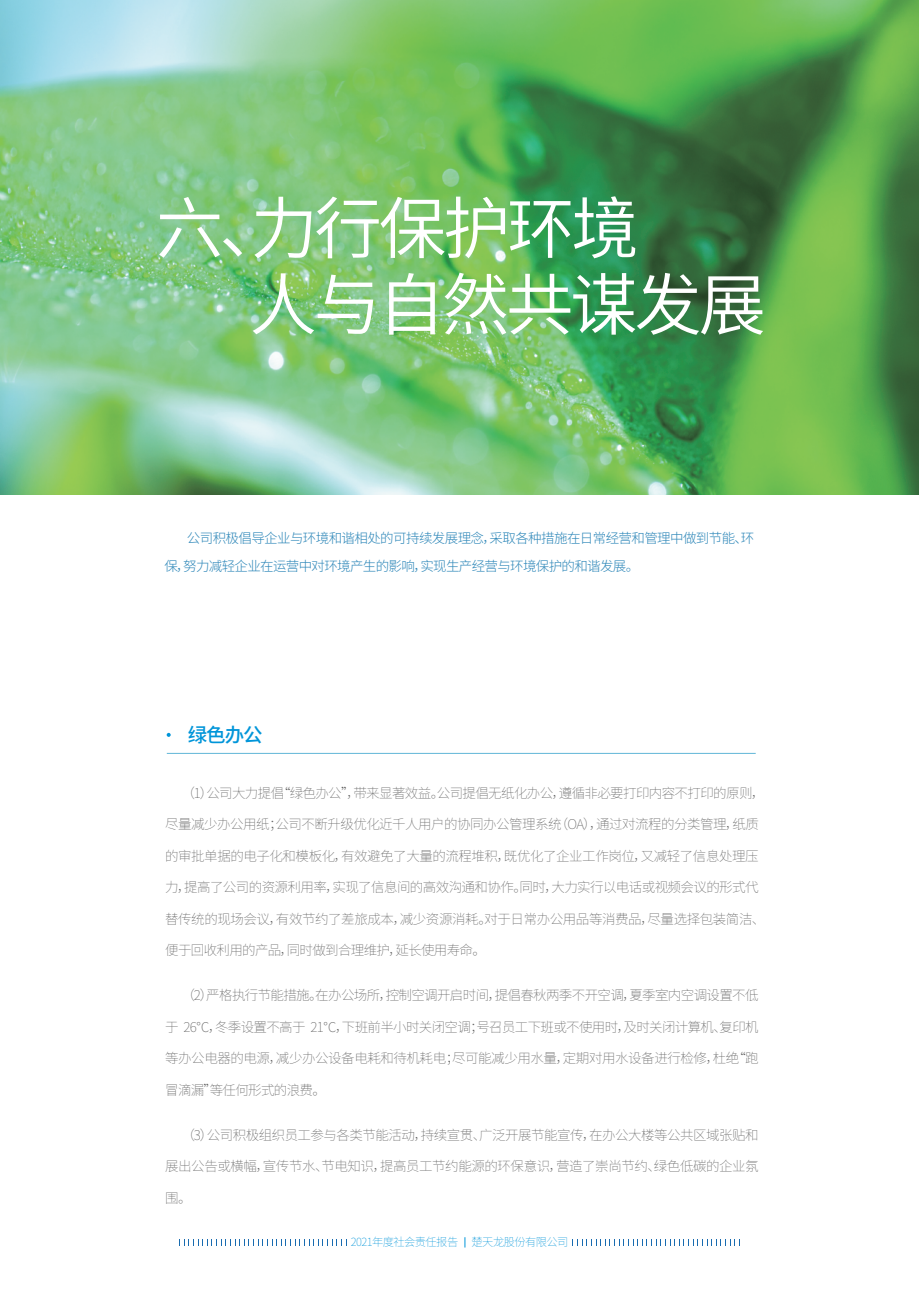
<style>
.page{position:relative;width:919px;height:1289px;background:#fff}
.page>*{position:absolute;margin:0;border:0;box-sizing:border-box;transform-origin:0 0}
.t1{font:67.5px/76.5px "Source Han Sans CN";letter-spacing:-.05em;color:#fff}
.t2{font:500 19.5px "Source Han Sans CN";color:#0095d9}
.t3{font:200 13.5px "Source Han Sans CN";letter-spacing:-.04em;color:#626262}
.t4{font:300 13.5px/28.5px "Source Han Sans CN";letter-spacing:-.045em;color:#2c86b8}
.t5{font:200 11.25px "Source Han Sans CN";letter-spacing:-.05em;color:#0095d9}
</style>
<div class="page">
<img style="left:1px;top:0;width:916px;height:495px">
<svg style="left:167px;top:753px;width:588px;height:1px"></svg>
<svg style="left:167px;top:732px;width:4px;height:5px"></svg>
<svg style="left:179px;top:1239px;width:561px;height:6px"></svg>
<div style="left:350px;top:1234px;width:218px;height:16px;background:#fff"></div>
<h1 class="t1" style="left:249px;top:191px;width:518px;text-indent:-93px">六、力行保护环境<br>人与自然共谋发展</h1>
<p class="t4" style="left:164px;top:524px;width:591px;text-indent:23px">公司积极倡导企业与环境和谐相处的可持续发展理念，采取各种措施在日常经营和管理中做到节能、环保，努力减轻企业在运营中对环境产生的影响，实现生产经营与环境保护的和谐发展。</p>
<h2 class="t2" style="left:188px;top:724px;width:77px">绿色办公</h2>
<p class="t3" style="left:181px;top:785px;width:584px">（1）公司大力提倡“绿色办公”，带来显著效益。公司提倡无纸化办公，遵循非必要打印内容不打印的原则，</p>
<p class="t3" style="left:165px;top:816px;width:595px">尽量减少办公用纸；公司不断升级优化近千人用户的协同办公管理系统（OA），通过对流程的分类管理，纸质</p>
<p class="t3" style="left:165px;top:848px;width:595px">的审批单据的电子化和模板化，有效避免了大量的流程堆积，既优化了企业工作岗位，又减轻了信息处理压</p>
<p class="t3" style="left:165px;top:879px;width:595px">力，提高了公司的资源利用率，实现了信息间的高效沟通和协作。同时，大力实行以电话或视频会议的形式代</p>
<p class="t3" style="left:165px;top:911px;width:601px">替传统的现场会议，有效节约了差旅成本，减少资源消耗。对于日常办公用品等消费品，尽量选择包装简洁、</p>
<p class="t3" style="left:165px;top:942px;width:322px">便于回收利用的产品，同时做到合理维护，延长使用寿命。</p>
<p class="t3" style="left:181px;top:987px;width:578px">（2）严格执行节能措施。在办公场所，控制空调开启时间，提倡春秋两季不开空调，夏季室内空调设置不低</p>
<p class="t3" style="left:165px;top:1019px;width:595px">于 26℃，冬季设置不高于 21℃，下班前半小时关闭空调；号召员工下班或不使用时，及时关闭计算机、复印机</p>
<p class="t3" style="left:165px;top:1050px;width:595px">等办公电器的电源，减少办公设备电耗和待机耗电；尽可能减少用水量，定期对用水设备进行检修，杜绝“跑</p>
<p class="t3" style="left:165px;top:1082px;width:162px">冒滴漏”等任何形式的浪费。</p>
<p class="t3" style="left:181px;top:1127px;width:578px">（3）公司积极组织员工参与各类节能活动，持续宣贯、广泛开展节能宣传，在办公大楼等公共区域张贴和</p>
<p class="t3" style="left:165px;top:1158px;width:595px">展出公告或横幅，宣传节水、节电知识，提高员工节约能源的环保意识，营造了崇尚节约、绿色低碳的企业氛</p>
<p class="t3" style="left:165px;top:1190px;width:28px">围。</p>
<p class="t5" style="left:351px;top:1235px;width:219px">2021年度社会责任报告 楚天龙股份有限公司</p>
</div>
